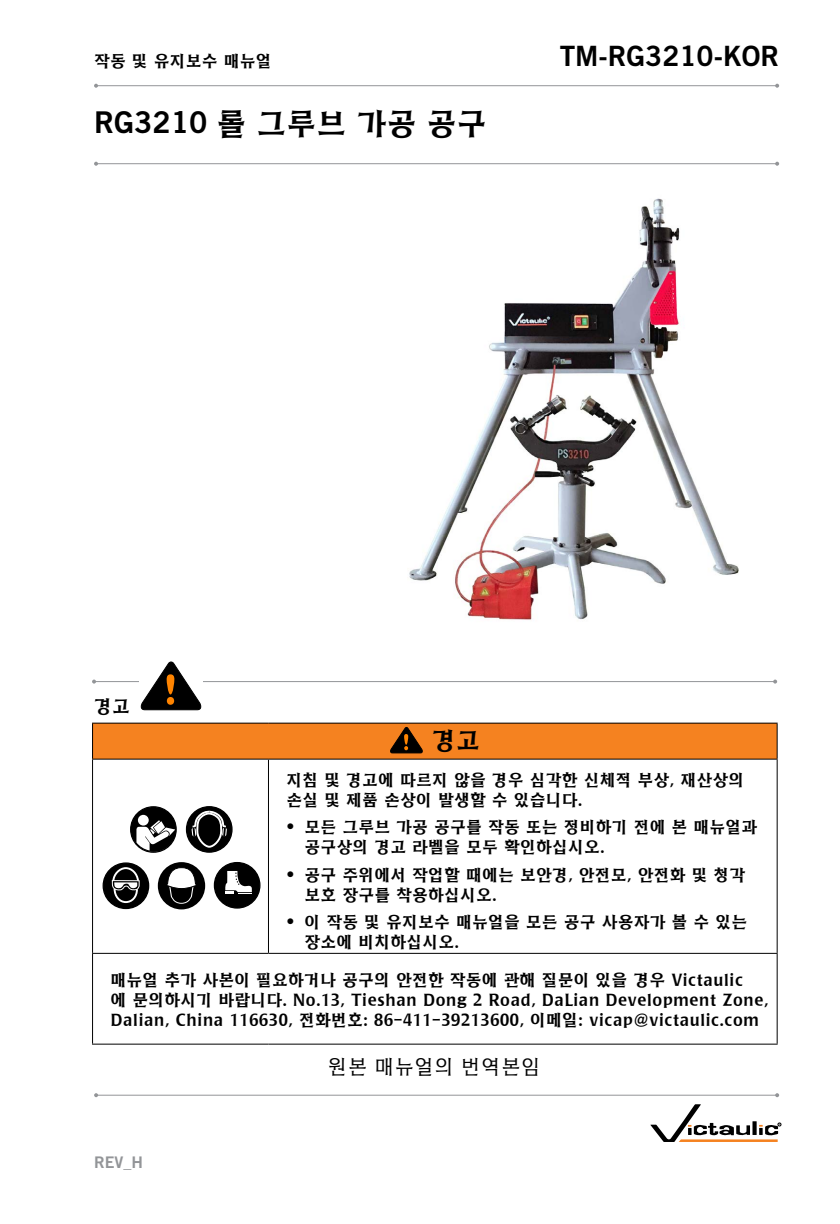
<style>
.page{position:relative;width:840px;height:1224px;background:#fff}
.page>*{position:absolute;margin:0;border:0;box-sizing:border-box;transform-origin:0 0}
.t1{font:700 30px "HY Buwha L";color:#000}
.t2{font:28px "Trade Gothic LT Std Bd 2";color:#000}
.t3{font:700 24px "HY Buwha L";color:#000}
.t4{font:300 20px "HY Buwha L";color:#000}
.t5{font:700 18px "HY Buwha L";color:#000}
.t6{font:700 16px/20px "HY Buwha L";color:#000}
.t7{font:16px "Trade Gothic LT Std Bd 2";color:#939598}
.s1{font-family:"Trade Gothic LT Std Bd 2";font-weight:400}
.s2{font-family:"Trade Gothic LT Std";font-weight:300}
</style>
<div class="page">
<hr style="left:96px;top:163px;width:681px;height:1px;background:#939598">
<svg style="left:94px;top:162px;width:4px;height:4px"></svg>
<svg style="left:775px;top:162px;width:4px;height:4px"></svg>
<hr style="left:96px;top:85px;width:681px;height:1px;background:#939598">
<svg style="left:94px;top:84px;width:4px;height:4px"></svg>
<svg style="left:775px;top:84px;width:4px;height:4px"></svg>
<img style="left:409px;top:198px;width:330px;height:422px">
<hr style="left:94px;top:681px;width:681px;height:1px;background:#939598">
<svg style="left:92px;top:680px;width:4px;height:4px"></svg>
<svg style="left:773px;top:680px;width:4px;height:4px"></svg>
<svg style="left:139px;top:681px;width:64px;height:30px"></svg>
<svg style="left:140px;top:661px;width:62px;height:49px"></svg>
<div style="left:93px;top:723px;width:684px;height:36px;background:#f58220"></div>
<hr style="left:92px;top:723px;width:176px;height:1px;background:#000">
<hr style="left:92px;top:724px;width:1px;height:35px;background:#000">
<hr style="left:268px;top:723px;width:509px;height:1px;background:#000">
<hr style="left:776px;top:724px;width:1px;height:35px;background:#000">
<hr style="left:92px;top:759px;width:176px;height:1px;background:#000">
<hr style="left:92px;top:760px;width:1px;height:193px;background:#000">
<hr style="left:268px;top:759px;width:509px;height:1px;background:#000">
<hr style="left:268px;top:760px;width:1px;height:193px;background:#000">
<hr style="left:776px;top:760px;width:1px;height:193px;background:#000">
<hr style="left:92px;top:954px;width:1px;height:90px;background:#000">
<hr style="left:776px;top:954px;width:1px;height:90px;background:#000">
<hr style="left:92px;top:1044px;width:176px;height:1px;background:#000">
<hr style="left:268px;top:1044px;width:509px;height:1px;background:#000">
<hr style="left:92px;top:953px;width:176px;height:1px;background:#000">
<hr style="left:268px;top:953px;width:509px;height:1px;background:#000">
<svg style="left:390px;top:727px;width:33px;height:26px"></svg>
<div style="left:103px;top:863px;width:46px;height:45px;background:#000;border-radius:50%"></div>
<div style="left:103px;top:862px;width:46px;height:47px;border:1px solid #000;border-radius:50%"></div>
<svg style="left:111px;top:866px;width:29px;height:38px"></svg>
<div style="left:214px;top:863px;width:46px;height:45px;background:#000;border-radius:50%"></div>
<div style="left:214px;top:862px;width:46px;height:47px;border:1px solid #000;border-radius:50%"></div>
<svg style="left:225px;top:871px;width:27px;height:23px"></svg>
<div style="left:159px;top:863px;width:45px;height:45px;background:#000;border-radius:50%"></div>
<div style="left:158px;top:862px;width:47px;height:47px;border:2px solid #000;border-radius:50%"></div>
<svg style="left:165px;top:867px;width:33px;height:37px"></svg>
<div style="left:186px;top:807px;width:46px;height:45px;background:#000;border-radius:50%"></div>
<div style="left:186px;top:806px;width:46px;height:47px;border:1px solid #000;border-radius:50%"></div>
<svg style="left:191px;top:808px;width:37px;height:41px"></svg>
<svg style="left:131px;top:807px;width:45px;height:45px"></svg>
<svg style="left:650px;top:1104px;width:131px;height:38px"></svg>
<hr style="left:96px;top:1095px;width:681px;height:1px;background:#939598">
<svg style="left:94px;top:1093px;width:4px;height:4px"></svg>
<svg style="left:775px;top:1093px;width:4px;height:4px"></svg>
<p class="t6" style="left:94px;top:51px;width:179px">작동 및 유지보수 매뉴얼</p>
<h1 class="t1" style="left:94px;top:109px;width:394px"><span class="s1">RG3210</span> 롤 그루브 가공 공구</h1>
<h2 class="t2" style="left:559px;top:38px;width:221px">TM-RG3210-KOR</h2>
<p class="t5" style="left:94px;top:698px;width:38px">경고</p>
<h3 class="t3" style="left:432px;top:728px;width:49px">경고</h3>
<p class="t6" style="left:286px;top:770px;width:459px">지침 및 경고에 따르지 않을 경우 심각한 신체적 부상, 재산상의 손실 및 제품 손상이 발생할 수 있습니다.</p>
<p class="t6" style="left:304px;top:818px;width:454px;text-indent:-18px"><span class="s2">•</span> 모든 그루브 가공 공구를 작동 또는 정비하기 전에 본 매뉴얼과 공구상의 경고 라벨을 모두 확인하십시오.</p>
<p class="t6" style="left:304px;top:865px;width:442px;text-indent:-18px"><span class="s2">•</span> 공구 주위에서 작업할 때에는 보안경, 안전모, 안전화 및 청각 보호 장구를 착용하십시오.</p>
<p class="t6" style="left:304px;top:912px;width:444px;text-indent:-18px"><span class="s2">•</span> 이 작동 및 유지보수 매뉴얼을 모든 공구 사용자가 볼 수 있는 장소에 비치하십시오.</p>
<p class="t6" style="left:111px;top:970px;width:659px">매뉴얼 추가 사본이 필요하거나 공구의 안전한 작동에 관해 질문이 있을 경우 Victaulic<br>에 문의하시기 바랍니다. No.13, Tieshan Dong 2 Road, DaLian Development Zone,<br>Dalian, China 116630, 전화번호: 86-411-39213600, 이메일: vicap@victaulic.com</p>
<p class="t7" style="left:94px;top:1153px;width:50px">REV_H</p>
<p class="t4" style="left:328px;top:1056px;width:215px">원본 매뉴얼의 번역본임</p>
</div>
